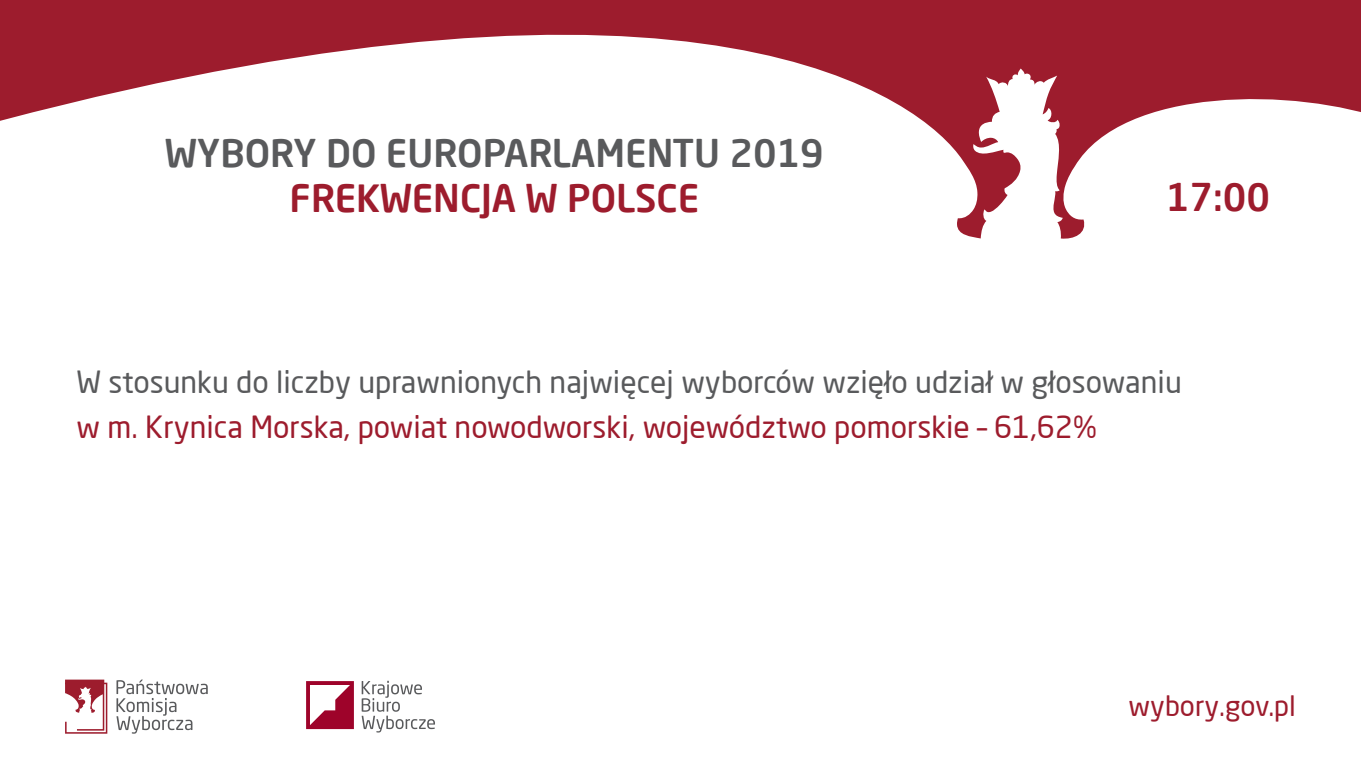
<style>
.page{position:relative;width:1361px;height:766px;background:#fff}
.page>*{position:absolute;margin:0;border:0;box-sizing:border-box;transform-origin:0 0}
.t1{font:500 37.5px "Neo Sans Pro";color:#595a5c}
.t2{font:500 37.5px "Neo Sans Pro";color:#9d1c2d}
.t3{font:30px/45px "Neo Sans Pro";color:#595a5c}
.t4{font:27.5px "Neo Sans Pro";color:#9d1c2d}
.s1{color:#9d1c2d}
</style>
<div class="page">
<svg style="left:116px;top:679px;width:92px;height:54px"></svg>
<svg style="left:65px;top:679px;width:42px;height:54px"></svg>
<svg style="left:362px;top:680px;width:73px;height:52px"></svg>
<svg style="left:306px;top:681px;width:48px;height:47px"></svg>
<svg style="left:0;top:0;width:1361px;height:239px"></svg>
<p class="t1" style="left:165px;top:129px;width:660px">WYBORY DO EUROPARLAMENTU 2019</p>
<p class="t2" style="left:289px;top:174px;width:411px">FREKWENCJA W POLSCE</p>
<p class="t2" style="left:1166px;top:174px;width:106px">17:00</p>
<p class="t3" style="left:76px;top:359px;width:1106px">W stosunku do liczby uprawnionych najwięcej wyborców wzięło udział w głosowaniu <span class="s1">w m. Krynica Morska, powiat nowodworski, województwo pomorskie – 61,62%</span></p>
<p class="t4" style="left:1128px;top:688px;width:169px">wybory.gov.pl</p>
</div>
